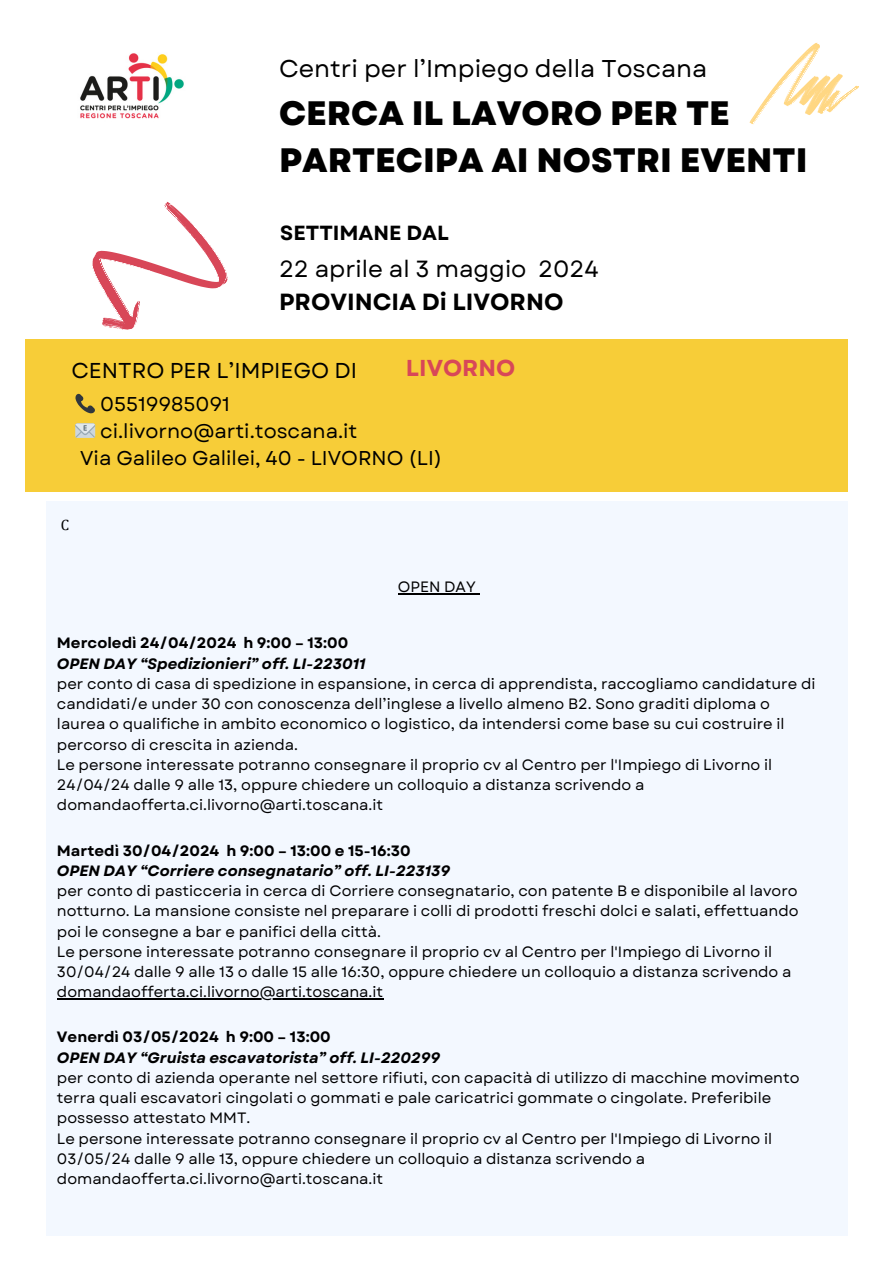
<style>
.page{position:relative;width:894px;height:1264px;background:#fff}
.page>*{position:absolute;margin:0;border:0;box-sizing:border-box;transform-origin:0 0}
.t1{font:800 33.9px/47.2px "Garet";color:#000}
.t2{font:24.3px "Garet";color:#000}
.t3{font:23.4px/32.7px "Garet";color:#000}
.t4{font:700 22.95px "Garet";color:#d84758}
.t5{font:21.45px "Garet";color:#000}
.t6{font:700 20.4px "Garet";color:#000}
.t7{font:19.95px "Garet";color:#000}
.t8{font:15px/20.2px "Garet";color:#000}
.t9{font:italic 700 15px "Garet";color:#000}
.t10{font:700 15px "Garet";color:#000}
.t11{font:15px "Cambria";color:#000}
.s1{font-weight:700}
</style>
<div class="page">
<div style="left:46px;top:501px;width:801px;height:734px;background:#f3f8ff"></div>
<svg style="left:749px;top:42px;width:109px;height:82px"></svg>
<img style="left:80px;top:53px;width:104px;height:66px">
<div style="left:26px;top:339px;width:821px;height:153px;background:#f7cd38"></div>
<svg style="left:92px;top:202px;width:136px;height:128px"></svg>
<hr style="left:397px;top:593px;width:78px;height:1px;background:#000">
<hr style="left:57px;top:998px;width:326px;height:1px;background:#000">
<p class="t2" style="left:279px;top:51px;width:429px">Centri per l’Impiego della Toscana</p>
<h4 class="t1" style="left:279px;top:89px;width:530px">CERCA IL LAVORO PER TE<br>PARTECIPA AI NOSTRI EVENTI</h4>
<h3 class="t6" style="left:280px;top:218px;width:170px">SETTIMANE DAL</h3>
<h1 class="t3" style="left:279px;top:253px;width:321px">22 aprile al 3 maggio 2024<br><span class="s1">PROVINCIA Di LIVORNO</span></h1>
<h5 class="t5" style="left:71px;top:354px;width:287px">CENTRO PER L’IMPIEGO DI</h5>
<h4 class="t4" style="left:406px;top:352px;width:111px">LIVORNO</h4>
<p class="t7" style="left:100px;top:390px;width:131px">05519985091</p>
<p class="t7" style="left:100px;top:417px;width:259px">ci.livorno@arti.toscana.it</p>
<p class="t7" style="left:80px;top:444px;width:363px">Via Galileo Galilei, 40 - LIVORNO (LI)</p>
<h2 class="t11" style="left:61px;top:516px;width:10px">C</h2>
<p class="t8" style="left:397px;top:577px;width:79px">OPEN DAY</p>
<p class="t10" style="left:57px;top:632px;width:293px">Mercoledì 24/04/2024 h 9:00 – 13:00</p>
<p class="t9" style="left:57px;top:652px;width:310px">OPEN DAY “Spedizionieri” off. LI-223011</p>
<p class="t8" style="left:57px;top:673px;width:759px">per conto di casa di spedizione in espansione, in cerca di apprendista, raccogliamo candidature di candidati/e under 30 con conoscenza dell’inglese a livello almeno B2. Sono graditi diploma o laurea o qualifiche in ambito economico o logistico, da intendersi come base su cui costruire il percorso di crescita in azienda.<br>Le persone interessate potranno consegnare il proprio cv al Centro per l'Impiego di Livorno il 24/04/24 dalle 9 alle 13, oppure chiedere un colloquio a distanza scrivendo a domandaofferta.ci.livorno@arti.toscana.it</p>
<p class="t10" style="left:57px;top:839px;width:355px">Martedì 30/04/2024 h 9:00 – 13:00 e 15-16:30</p>
<p class="t9" style="left:57px;top:859px;width:394px">OPEN DAY “Corriere consegnatario” off. LI-223139</p>
<p class="t8" style="left:57px;top:880px;width:742px">per conto di pasticceria in cerca di Corriere consegnatario, con patente B e disponibile al lavoro notturno. La mansione consiste nel preparare i colli di prodotti freschi dolci e salati, effettuando poi le consegne a bar e panifici della città.<br>Le persone interessate potranno consegnare il proprio cv al Centro per l'Impiego di Livorno il 30/04/24 dalle 9 alle 13 o dalle 15 alle 16:30, oppure chiedere un colloquio a distanza scrivendo a domandaofferta.ci.livorno@arti.toscana.it</p>
<p class="t10" style="left:57px;top:1026px;width:275px">Venerdì 03/05/2024 h 9:00 – 13:00</p>
<p class="t9" style="left:57px;top:1046px;width:384px">OPEN DAY “Gruista escavatorista” off. LI-220299</p>
<p class="t8" style="left:57px;top:1067px;width:743px">per conto di azienda operante nel settore rifiuti, con capacità di utilizzo di macchine movimento terra quali escavatori cingolati o gommati e pale caricatrici gommate o cingolate. Preferibile possesso attestato MMT.<br>Le persone interessate potranno consegnare il proprio cv al Centro per l'Impiego di Livorno il 03/05/24 dalle 9 alle 13, oppure chiedere un colloquio a distanza scrivendo a domandaofferta.ci.livorno@arti.toscana.it</p>
</div>
